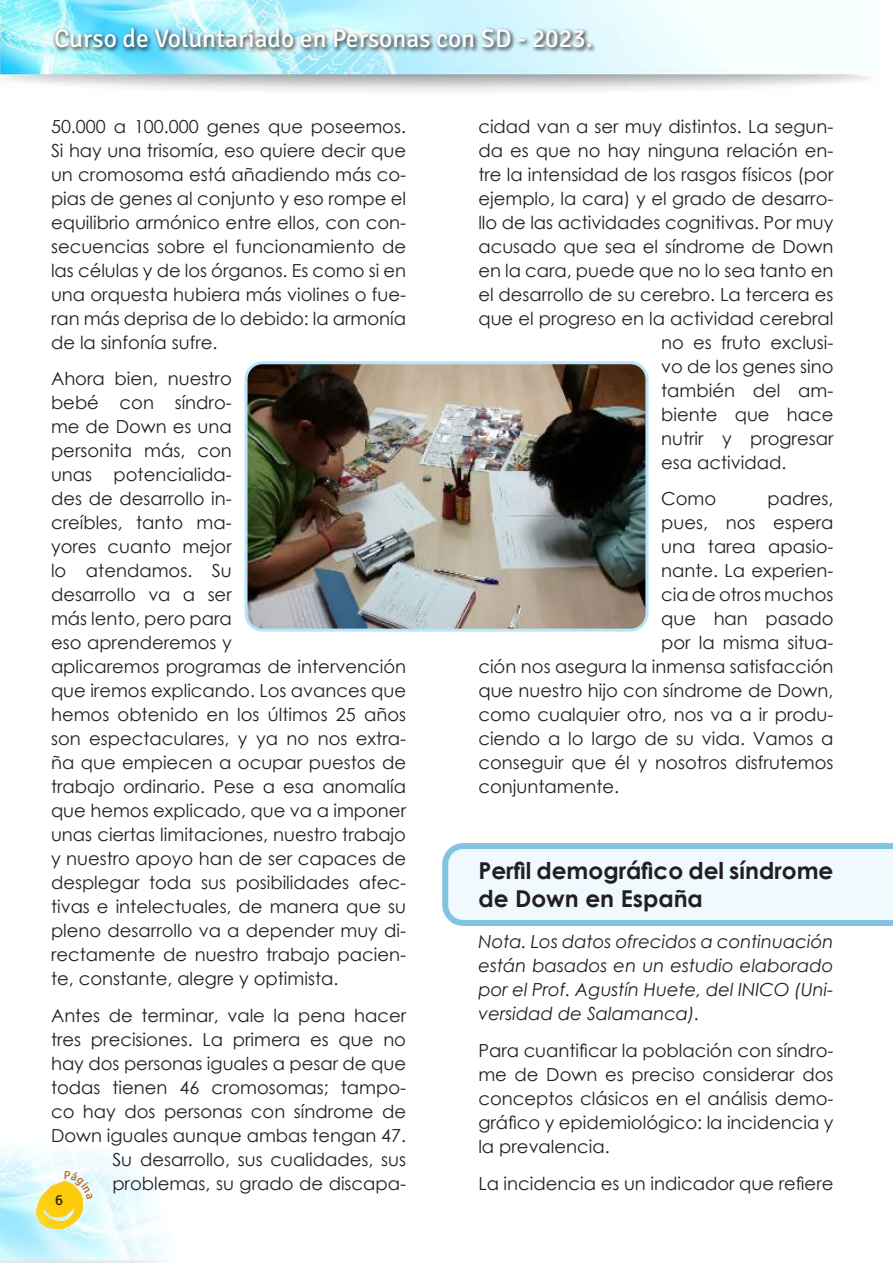
<style>
.page{position:relative;width:893px;height:1263px;background:#fff}
.page>*{position:absolute;margin:0;border:0;box-sizing:border-box;transform-origin:0 0}
.t1{font:25.5px "Signika";color:#fff}
.Título_1{font:700 23.25px/27.9px "Century Gothic";color:#231f20}
.Texto_normal_1{font:18px/24px "Century Gothic";color:#231f20;text-align:justify}
.Texto_normal_1-2{font:italic 18px/24px "Century Gothic";color:#231f20;text-align:justify}
.t2{font:15px "Signika";color:#231f20}
</style>
<div class="page">
<img style="left:0;top:1149px;width:166px;height:114px">
<img style="left:36px;top:1181px;width:47px;height:47px">
<img style="left:0;top:0;width:870px;height:91px">
<div style="left:52px;top:25px;width:545px;height:28px;background:#231f20;opacity:.75"></div>
<svg style="left:442px;top:843px;width:451px;height:83px"></svg>
<img style="left:246px;top:365px;width:401px;height:263px">
<div style="left:245px;top:361px;width:403px;height:271px;border:3px solid #b9e5fa;border-radius:16px"></div>
<svg style="left:65px;top:1170px;width:28px;height:29px"></svg>
<h1 class="t1" style="left:54px;top:24px;width:540px">Curso de Voluntariado en Personas con SD - 2023.</h1>
<p class="Texto_normal_1" style="left:51px;top:114px;width:357px">50.000 a 100.000 genes que poseemos.<br>Si hay una trisomía, eso quiere decir que un cromosoma está añadiendo más co&shy;pias de genes al conjunto y eso rompe el equilibrio armónico entre ellos, con con&shy;secuencias sobre el funcionamiento de las células y de los órganos. Es como si en una orquesta hubiera más violines o fue&shy;ran más deprisa de lo debido: la armonía de la sinfonía sufre.</p>
<p class="Texto_normal_1" style="left:51px;top:367px;width:357px;text-align:left">Ahora bien, nuestro<br>bebé con síndro-<br>me de Down es una<br>personita más, con<br>unas potencialida-<br>des de desarrollo in-<br>creíbles, tanto ma-<br>yores cuanto mejor<br>lo atendamos. Su<br>desarrollo va a ser<br>más lento, pero para<br>eso aprenderemos y<br>aplicaremos programas de intervención que iremos explicando. Los avances que hemos obtenido en los últimos 25 años son espectaculares, y ya no nos extra&shy;ña que empiecen a ocupar puestos de trabajo ordinario. Pese a esa anomalía que hemos explicado, que va a imponer unas ciertas limitaciones, nuestro trabajo y nuestro apoyo han de ser capaces de desplegar toda sus posibilidades afec&shy;tivas e intelectuales, de manera que su pleno desarrollo va a depender muy di&shy;rectamente de nuestro trabajo pacien&shy;te, constante, alegre y optimista.</p>
<p class="Texto_normal_1" style="left:51px;top:1003px;width:357px;text-align:right">Antes de terminar, vale la pena hacer tres precisiones. La primera es que no hay dos personas iguales a pesar de que todas tienen 46 cromosomas; tampo&shy;co hay dos personas con síndrome de Down iguales aunque ambas tengan 47.<br>Su desarrollo, sus cualidades, sus problemas, su grado de discapa-</p>
<p class="t2" style="left:55px;top:1192px;width:9px">6</p>
<p class="Texto_normal_1" style="left:478px;top:114px;width:357px">cidad van a ser muy distintos. La segun-</p>
<p class="Texto_normal_1" style="left:478px;top:138px;width:357px">da es que no hay ninguna relación en-</p>
<p class="Texto_normal_1" style="left:478px;top:162px;width:357px">tre la intensidad de los rasgos físicos (por</p>
<p class="Texto_normal_1" style="left:478px;top:186px;width:357px">ejemplo, la cara) y el grado de desarro-</p>
<p class="Texto_normal_1" style="left:478px;top:210px;width:357px">llo de las actividades cognitivas. Por muy</p>
<p class="Texto_normal_1" style="left:478px;top:234px;width:357px">acusado que sea el síndrome de Down</p>
<p class="Texto_normal_1" style="left:478px;top:258px;width:357px">en la cara, puede que no lo sea tanto en</p>
<p class="Texto_normal_1" style="left:478px;top:282px;width:357px">el desarrollo de su cerebro. La tercera es</p>
<p class="Texto_normal_1" style="left:478px;top:306px;width:357px">que el progreso en la actividad cerebral</p>
<p class="Texto_normal_1" style="left:661px;top:330px;width:174px">no es fruto exclusi-</p>
<p class="Texto_normal_1" style="left:661px;top:354px;width:174px">vo de los genes sino</p>
<p class="Texto_normal_1" style="left:661px;top:378px;width:174px">también del am-</p>
<p class="Texto_normal_1" style="left:661px;top:402px;width:174px">biente que hace</p>
<p class="Texto_normal_1" style="left:661px;top:426px;width:174px">nutrir y progresar</p>
<p class="Texto_normal_1" style="left:661px;top:450px;width:127px">esa actividad.</p>
<p class="Texto_normal_1" style="left:661px;top:487px;width:57px">Como</p>
<p class="Texto_normal_1" style="left:767px;top:487px;width:67px">padres,</p>
<p class="Texto_normal_1" style="left:661px;top:511px;width:174px">pues, nos espera</p>
<p class="Texto_normal_1" style="left:661px;top:535px;width:174px">una tarea apasio-</p>
<p class="Texto_normal_1" style="left:661px;top:559px;width:174px">nante. La experien-</p>
<p class="Texto_normal_1" style="left:661px;top:583px;width:174px">cia de otros muchos</p>
<p class="Texto_normal_1" style="left:661px;top:607px;width:174px">que han pasado</p>
<p class="Texto_normal_1" style="left:661px;top:631px;width:174px">por la misma situa-</p>
<p class="Texto_normal_1" style="left:478px;top:655px;width:357px">ción nos asegura la inmensa satisfacción</p>
<p class="Texto_normal_1" style="left:478px;top:679px;width:357px">que nuestro hijo con síndrome de Down,</p>
<p class="Texto_normal_1" style="left:478px;top:703px;width:357px">como cualquier otro, nos va a ir produ-</p>
<p class="Texto_normal_1" style="left:478px;top:727px;width:357px">ciendo a lo largo de su vida. Vamos a</p>
<p class="Texto_normal_1" style="left:478px;top:751px;width:357px">conseguir que él y nosotros disfrutemos</p>
<p class="Texto_normal_1" style="left:478px;top:775px;width:142px">conjuntamente.</p>
<p class="Título_1" style="left:478px;top:856px;width:357px">Perfil demográfico del síndrome de Down en España</p>
<p class="Texto_normal_1-2" style="left:478px;top:929px;width:357px">Nota. Los datos ofrecidos a continuación están basados en un estudio elaborado por el Prof. Agustín Huete, del INICO (Uni&shy;versidad de Salamanca).</p>
<p class="Texto_normal_1" style="left:478px;top:1038px;width:357px">Para cuantificar la población con síndro&shy;me de Down es preciso considerar dos conceptos clásicos en el análisis demo&shy;gráfico y epidemiológico: la incidencia y la prevalencia.</p>
<p class="Texto_normal_1" style="left:478px;top:1171px;width:357px">La incidencia es un indicador que refiere</p>
</div>
